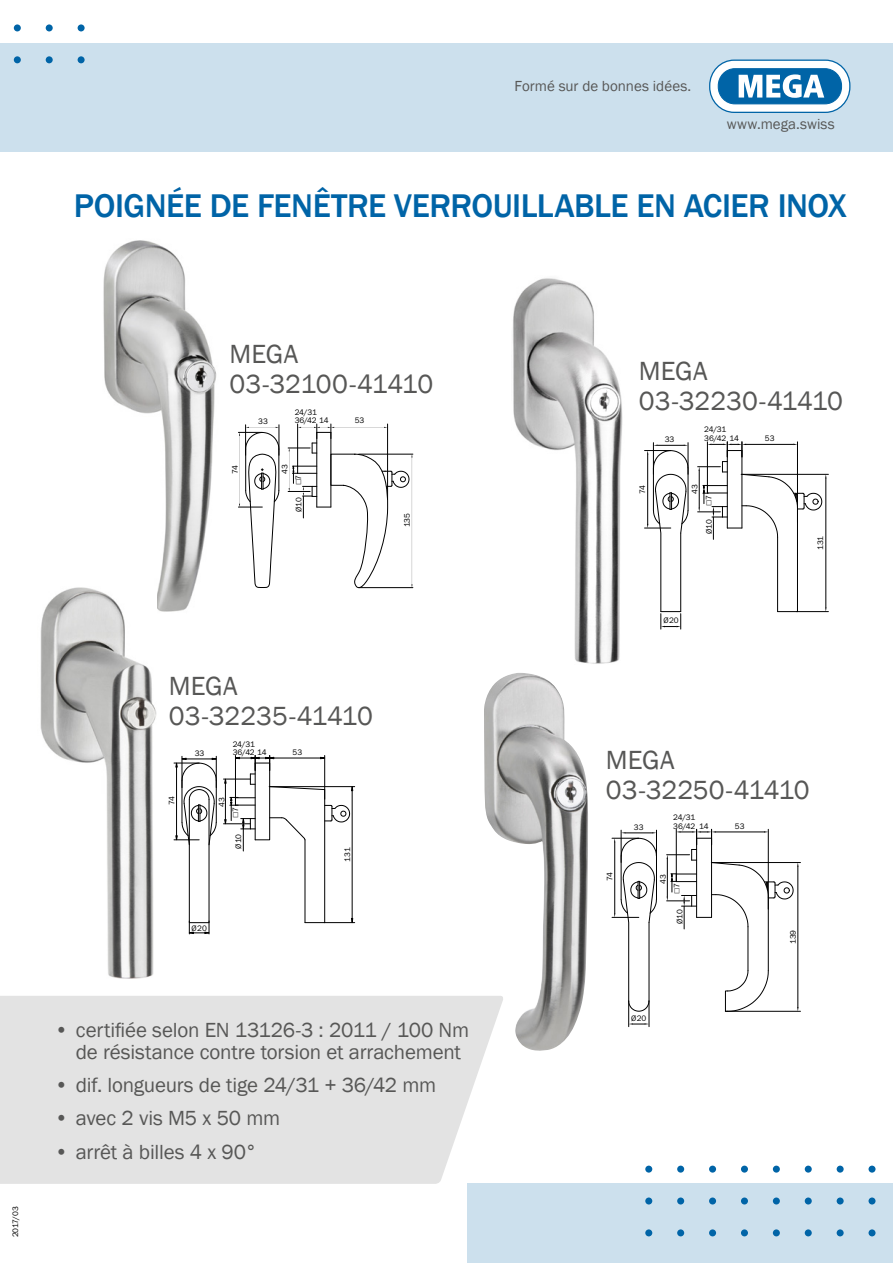
<style>
.page{position:relative;width:893px;height:1263px;background:#fff}
.page>*{position:absolute;margin:0;border:0;box-sizing:border-box;transform-origin:0 0}
.t1{font:500 33.75px "Franklin Gothic";letter-spacing:-.015em;color:#0064a7}
.t2{font:27px/30px "Franklin Gothic";letter-spacing:-.01em;color:#575756}
.t3{font:21px/22.5px "Franklin Gothic";letter-spacing:-.01em;color:#575756}
.t4{font:15px "Franklin Gothic";color:#575756}
.t5{font:500 10.5px "Franklin Gothic";color:#000}
.t6{font:8.25px/8.2px "Franklin Gothic URW Boo";letter-spacing:-.01em;color:#000}
.s1{font-family:"Franklin Gothic";font-weight:500;font-size:10.5px}
.s2{font-family:"Franklin Gothic URW Boo";font-weight:400;font-size:8.25px}
</style>
<div class="page">
<div style="left:0;top:996px;width:504px;height:188px;background:#e3e3e3"></div>
<div style="left:468px;top:1184px;width:425px;height:79px;background:#cce0ed"></div>
<div style="left:0;top:43px;width:893px;height:108px;background:#cce0ed"></div>
<div style="left:710px;top:60px;width:140px;height:52px;background:#fff;border-radius:25px"></div>
<div style="left:709px;top:60px;width:141px;height:53px;border:1px solid #0064a7;border-radius:25px"></div>
<div style="left:718px;top:69px;width:123px;height:35px;background:#0064a7;border-radius:17px"></div>
<div style="left:718px;top:68px;width:124px;height:36px;border:1px solid #0064a7;border-radius:17px"></div>
<svg style="left:739px;top:74px;width:85px;height:24px"></svg>
<div style="left:14px;top:24px;width:7px;height:7px;background:#0064a7;border-radius:50%"></div>
<div style="left:46px;top:24px;width:7px;height:7px;background:#0064a7;border-radius:50%"></div>
<div style="left:78px;top:24px;width:7px;height:7px;background:#0064a7;border-radius:50%"></div>
<div style="left:14px;top:56px;width:7px;height:7px;background:#0064a7;border-radius:50%"></div>
<div style="left:46px;top:56px;width:7px;height:7px;background:#0064a7;border-radius:50%"></div>
<div style="left:78px;top:56px;width:7px;height:7px;background:#0064a7;border-radius:50%"></div>
<div style="left:645px;top:1165px;width:7px;height:7px;background:#0064a7;border-radius:50%"></div>
<div style="left:677px;top:1165px;width:7px;height:7px;background:#0064a7;border-radius:50%"></div>
<div style="left:709px;top:1165px;width:7px;height:7px;background:#0064a7;border-radius:50%"></div>
<div style="left:741px;top:1165px;width:7px;height:7px;background:#0064a7;border-radius:50%"></div>
<div style="left:773px;top:1165px;width:7px;height:7px;background:#0064a7;border-radius:50%"></div>
<div style="left:805px;top:1165px;width:7px;height:7px;background:#0064a7;border-radius:50%"></div>
<div style="left:837px;top:1165px;width:7px;height:7px;background:#0064a7;border-radius:50%"></div>
<div style="left:868px;top:1165px;width:7px;height:7px;background:#0064a7;border-radius:50%"></div>
<div style="left:645px;top:1197px;width:7px;height:7px;background:#0064a7;border-radius:50%"></div>
<div style="left:677px;top:1197px;width:7px;height:7px;background:#0064a7;border-radius:50%"></div>
<div style="left:709px;top:1197px;width:7px;height:7px;background:#0064a7;border-radius:50%"></div>
<div style="left:741px;top:1197px;width:7px;height:7px;background:#0064a7;border-radius:50%"></div>
<div style="left:773px;top:1197px;width:7px;height:7px;background:#0064a7;border-radius:50%"></div>
<div style="left:805px;top:1197px;width:7px;height:7px;background:#0064a7;border-radius:50%"></div>
<div style="left:837px;top:1197px;width:7px;height:7px;background:#0064a7;border-radius:50%"></div>
<div style="left:868px;top:1197px;width:7px;height:7px;background:#0064a7;border-radius:50%"></div>
<div style="left:645px;top:1229px;width:7px;height:7px;background:#0064a7;border-radius:50%"></div>
<div style="left:677px;top:1229px;width:7px;height:7px;background:#0064a7;border-radius:50%"></div>
<div style="left:709px;top:1229px;width:7px;height:7px;background:#0064a7;border-radius:50%"></div>
<div style="left:741px;top:1229px;width:7px;height:7px;background:#0064a7;border-radius:50%"></div>
<div style="left:773px;top:1229px;width:7px;height:7px;background:#0064a7;border-radius:50%"></div>
<div style="left:805px;top:1229px;width:7px;height:7px;background:#0064a7;border-radius:50%"></div>
<div style="left:837px;top:1229px;width:7px;height:7px;background:#0064a7;border-radius:50%"></div>
<div style="left:868px;top:1229px;width:7px;height:7px;background:#0064a7;border-radius:50%"></div>
<img style="left:103px;top:240px;width:114px;height:372px">
<img style="left:512px;top:278px;width:111px;height:386px">
<img style="left:40px;top:587px;width:116px;height:391px">
<img style="left:484px;top:673px;width:104px;height:379px">
<hr style="left:279px;top:449px;width:1px;height:41px;background:#000">
<hr style="left:279px;top:425px;width:1px;height:30px;background:#000">
<hr style="left:245px;top:425px;width:1px;height:30px;background:#000">
<hr style="left:359px;top:587px;width:54px;height:1px;background:#000">
<hr style="left:359px;top:454px;width:54px;height:1px;background:#000">
<svg style="left:238px;top:427px;width:41px;height:161px"></svg>
<svg style="left:288px;top:424px;width:124px;height:165px"></svg>
<hr style="left:797px;top:508px;width:1px;height:104px;background:#000">
<hr style="left:777px;top:537px;width:1px;height:75px;background:#000">
<hr style="left:741px;top:474px;width:87px;height:1px;background:#000">
<hr style="left:797px;top:611px;width:31px;height:1px;background:#000">
<hr style="left:826px;top:478px;width:1px;height:129px;background:#000">
<hr style="left:688px;top:443px;width:1px;height:31px;background:#000">
<hr style="left:653px;top:443px;width:1px;height:31px;background:#000">
<hr style="left:647px;top:455px;width:1px;height:69px;background:#000">
<svg style="left:644px;top:445px;width:45px;height:23px"></svg>
<svg style="left:644px;top:474px;width:45px;height:155px"></svg>
<svg style="left:778px;top:611px;width:19px;height:1px"></svg>
<svg style="left:698px;top:442px;width:128px;height:97px"></svg>
<hr style="left:269px;top:786px;width:86px;height:1px;background:#000">
<hr style="left:324px;top:922px;width:31px;height:1px;background:#000">
<hr style="left:209px;top:799px;width:1px;height:123px;background:#000">
<hr style="left:189px;top:799px;width:1px;height:123px;background:#000">
<hr style="left:216px;top:756px;width:1px;height:32px;background:#000">
<hr style="left:182px;top:756px;width:1px;height:32px;background:#000">
<svg style="left:174px;top:758px;width:43px;height:87px"></svg>
<svg style="left:188px;top:921px;width:22px;height:13px"></svg>
<svg style="left:223px;top:755px;width:130px;height:169px"></svg>
<hr style="left:768px;top:897px;width:1px;height:74px;background:#000">
<hr style="left:748px;top:927px;width:1px;height:44px;background:#000">
<div style="left:725px;top:991px;width:3px;height:20px;border:1px solid #000"></div>
<svg style="left:727px;top:970px;width:42px;height:41px"></svg>
<hr style="left:711px;top:862px;width:89px;height:1px;background:#000">
<hr style="left:725px;top:1011px;width:75px;height:1px;background:#000">
<hr style="left:798px;top:867px;width:1px;height:140px;background:#000">
<hr style="left:656px;top:830px;width:1px;height:32px;background:#000">
<hr style="left:621px;top:830px;width:1px;height:32px;background:#000">
<hr style="left:614px;top:842px;width:1px;height:71px;background:#000">
<svg style="left:612px;top:832px;width:44px;height:24px"></svg>
<svg style="left:612px;top:862px;width:45px;height:165px"></svg>
<svg style="left:667px;top:829px;width:132px;height:100px"></svg>
<p class="t4" style="left:515px;top:77px;width:178px">Formé sur de bonnes idées.</p>
<p class="t4" style="left:727px;top:114px;width:110px">www.mega.swiss</p>
<h1 class="t1" style="left:74px;top:185px;width:774px">POIGNÉE DE FENÊTRE VERROUILLABLE EN ACIER INOX</h1>
<p class="t6" style="left:11px;top:1237px;width:32px;rotate:-90deg">2017/03</p>
<p class="t2" style="left:230px;top:340px;width:205px">MEGA<br>03-32100-41410</p>
<p class="t6" style="left:258px;top:417px;width:11px">33</p>
<p class="t6" style="left:295px;top:408px;width:35px">24/31<br>36/42 14</p>
<p class="t6" style="left:355px;top:416px;width:11px">53</p>
<p class="t2" style="left:639px;top:357px;width:206px">MEGA<br>03-32230-41410</p>
<p class="t6" style="left:665px;top:435px;width:11px">33</p>
<p class="t6" style="left:704px;top:425px;width:36px">24/31<br>36/42 14</p>
<p class="t6" style="left:765px;top:434px;width:11px">53</p>
<p class="t6" style="left:231px;top:474px;width:10px;rotate:-90deg">74</p>
<p class="t6" style="left:281px;top:474px;width:11px;rotate:-90deg">43</p>
<p class="t6" style="left:295px;top:512px;width:39px;rotate:-90deg">Ø10 <span class="s1">□</span>7</p>
<p class="t6" style="left:638px;top:494px;width:10px;rotate:-90deg">74</p>
<p class="t6" style="left:690px;top:494px;width:11px;rotate:-90deg">43</p>
<p class="t6" style="left:403px;top:527px;width:16px;rotate:-90deg">135</p>
<p class="t5" style="left:701px;top:506px;width:12px;rotate:-90deg">□<span class="s2">7</span></p>
<p class="t6" style="left:705px;top:534px;width:16px;rotate:-90deg">Ø10</p>
<p class="t6" style="left:816px;top:550px;width:16px;rotate:-90deg">131</p>
<p class="t2" style="left:169px;top:671px;width:205px">MEGA<br>03-32235-41410</p>
<p class="t6" style="left:195px;top:749px;width:11px">33</p>
<p class="t6" style="left:233px;top:739px;width:35px">24/31<br>36/42 14</p>
<p class="t6" style="left:293px;top:748px;width:11px">53</p>
<p class="t6" style="left:167px;top:805px;width:10px;rotate:-90deg">74</p>
<p class="t6" style="left:218px;top:807px;width:11px;rotate:-90deg">43</p>
<p class="t5" style="left:228px;top:818px;width:12px;rotate:-90deg">□<span class="s2">7</span></p>
<p class="t6" style="left:234px;top:849px;width:16px;rotate:-90deg">Ø10</p>
<p class="t6" style="left:192px;top:924px;width:17px">Ø20</p>
<p class="t6" style="left:343px;top:862px;width:16px;rotate:-90deg">131</p>
<p class="t6" style="left:663px;top:616px;width:17px">Ø20</p>
<p class="t2" style="left:606px;top:746px;width:205px">MEGA<br>03-32250-41410</p>
<p class="t6" style="left:634px;top:823px;width:11px">33</p>
<p class="t6" style="left:673px;top:813px;width:37px">24/31<br>36/42 14</p>
<p class="t6" style="left:735px;top:821px;width:11px">53</p>
<p class="t6" style="left:605px;top:881px;width:10px;rotate:-90deg">74</p>
<p class="t6" style="left:659px;top:884px;width:11px;rotate:-90deg">43</p>
<p class="t5" style="left:670px;top:894px;width:12px;rotate:-90deg">□<span class="s2">7</span></p>
<p class="t6" style="left:675px;top:924px;width:16px;rotate:-90deg">Ø10</p>
<p class="t6" style="left:789px;top:944px;width:16px;rotate:-90deg">139</p>
<p class="t3" style="left:76px;top:1019px;width:395px;text-indent:-21px">• certifiée selon EN 13126-3 : 2011 / 100 Nm de résistance contre torsion et arrachement</p>
<p class="t3" style="left:55px;top:1074px;width:383px">• dif. longueurs de tige 24/31 + 36/42 mm</p>
<p class="t3" style="left:55px;top:1108px;width:227px">• avec 2 vis M5 x 50 mm</p>
<p class="t3" style="left:55px;top:1141px;width:204px">• arrêt à billes 4 x 90°</p>
<p class="t6" style="left:631px;top:1014px;width:17px">Ø20</p>
</div>
